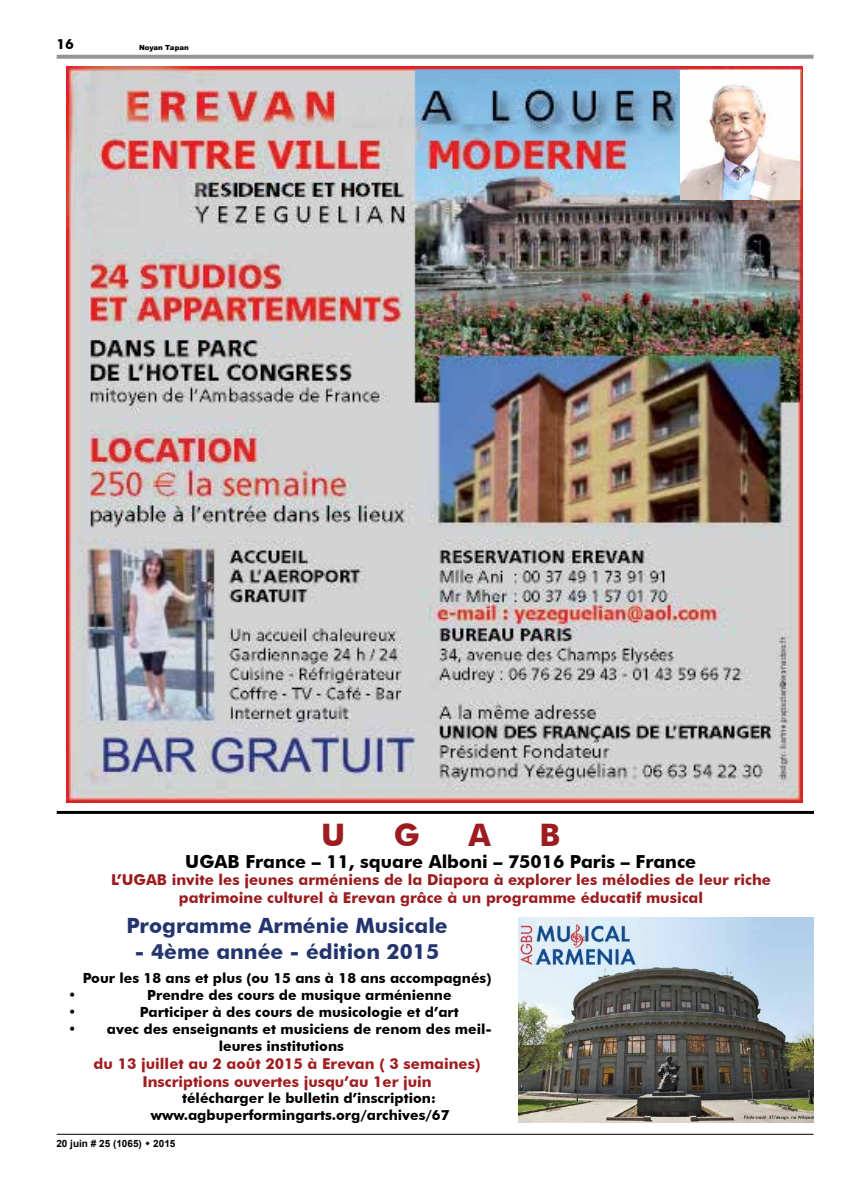
<style>
.page{position:relative;width:842px;height:1191px;background:#fff}
.page>*{position:absolute;margin:0;border:0;box-sizing:border-box;transform-origin:0 0}
.t1{font:700 31px "Futura BT";color:#9c1c1f}
.t2{font:700 21px "Futura BT";color:#23356e}
.t3{font:700 18px "Futura BT";color:#000}
.t4{font:700 15px/18px "Futura BT";color:#9b1c1f;text-align:center}
.t5{font:700 15px/18px "Futura BT";color:#a11d20;text-align:center}
.t6{font:700 14px/16.8px "Futura BT";color:#000;text-align:center}
.t7{font:700 10px "Arial";color:#000}
.t8{font:900 7px "Arial";color:#000}
</style>
<div class="page">
<svg style="left:57px;top:55px;width:757px;height:4px;background:#999b9e"></svg>
<hr style="left:57px;top:1133px;width:756px;height:1px;background:#000">
<img style="left:67px;top:66px;width:736px;height:736px">
<img style="left:680px;top:71px;width:119px;height:128px">
<img style="left:518px;top:917px;width:296px;height:205px">
<hr style="left:57px;top:811px;width:757px;height:3px;background:#000">
<p class="t6" style="left:56px;top:36px;width:19px">16</p>
<p class="t8" style="left:139px;top:42px;width:51px">Noyan Tapan</p>
<h1 class="t1" style="left:321px;top:816px;width:26px">U</h1>
<h1 class="t1" style="left:394px;top:816px;width:28px">G</h1>
<h1 class="t1" style="left:468px;top:816px;width:24px">A</h1>
<h1 class="t1" style="left:539px;top:816px;width:23px">B</h1>
<p class="t3" style="left:185px;top:850px;width:512px">UGAB France – 11, square Alboni – 75016 Paris – France</p>
<p class="t4" style="left:111px;top:870px;width:661px">L’UGAB invite les jeunes arméniens de la Diapora à explorer les mélodies de leur riche patrimoine culturel à Erevan grâce à un programme éducatif musical</p>
<h2 class="t2" style="left:126px;top:913px;width:323px">Programme Arménie Musicale</h2>
<h2 class="t2" style="left:135px;top:938px;width:306px">- 4ème année - édition 2015</h2>
<p class="t6" style="left:83px;top:969px;width:410px">Pour les 18 ans et plus (ou 15 ans à 18 ans accompagnés)</p>
<p class="t6" style="left:68px;top:986px;width:10px">•</p>
<p class="t6" style="left:147px;top:986px;width:306px">Prendre des cours de musique arménienne</p>
<p class="t6" style="left:68px;top:1003px;width:10px">•</p>
<p class="t6" style="left:140px;top:1003px;width:320px">Participer à des cours de musicologie et d’art</p>
<p class="t6" style="left:68px;top:1020px;width:425px">• avec des enseignants et musiciens de renom des meil&shy;leures institutions</p>
<p class="t5" style="left:94px;top:1054px;width:388px">du 13 juillet au 2 août 2015 à Erevan ( 3 semaines)<br>Inscriptions ouvertes jusqu’au 1er juin</p>
<p class="t6" style="left:151px;top:1089px;width:300px;text-align:left;text-indent:31px">télécharger le bulletin d’inscription: www.agbuperformingarts.org/archives/67</p>
<p class="t7" style="left:56px;top:1136px;width:121px">20 juin # 25 (1065) 2015</p>
</div>
